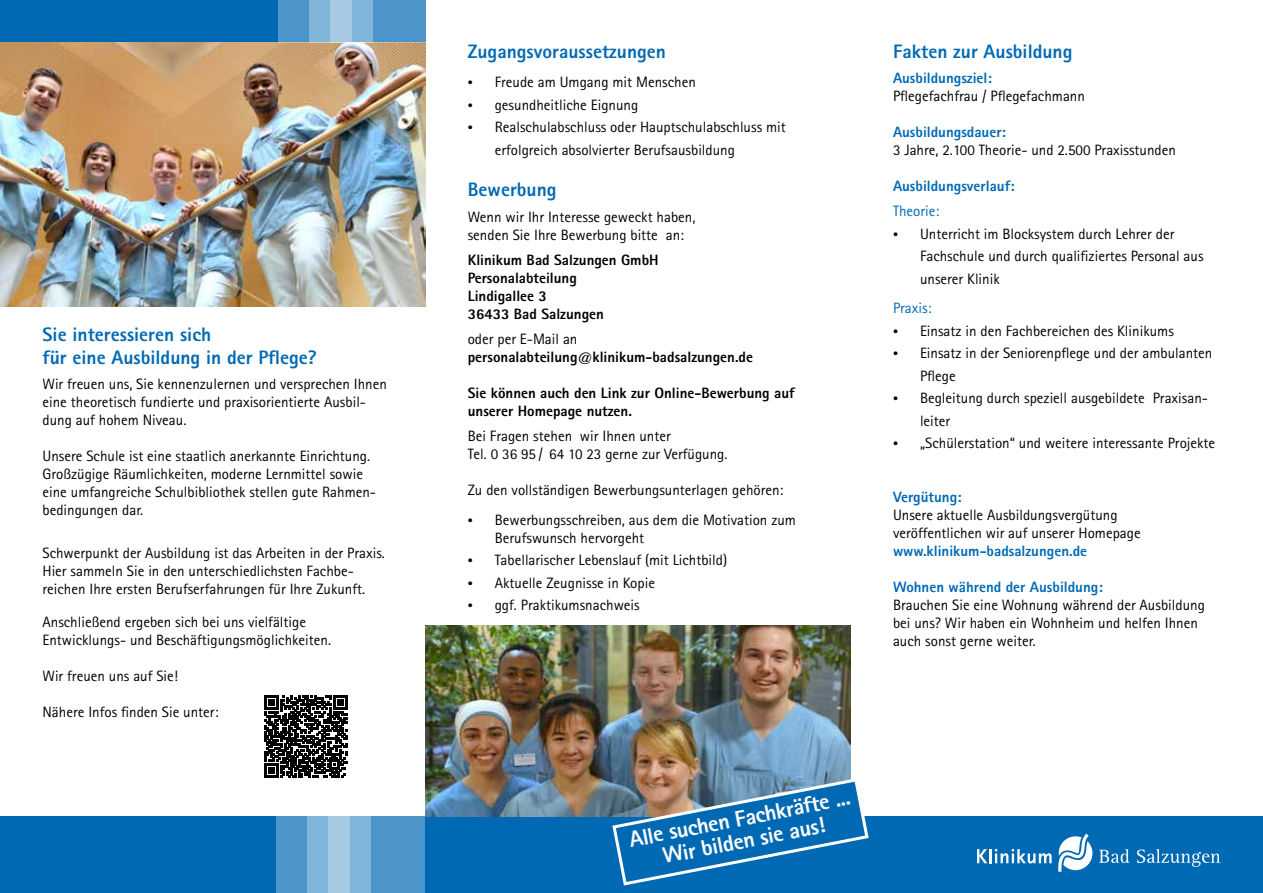
<style>
.page{position:relative;width:1263px;height:893px;background:#fff}
.page>*{position:absolute;margin:0;border:0;box-sizing:border-box;transform-origin:0 0}
.t1{font:800 22.5px/22.5px "Rotis Sans Serif";color:#fff;text-align:center}
.t2{font:800 19.5px/23.4px "Rotis Sans Serif";color:#0069b4}
.t3{font:15px/18px "Rotis Sans Serif";color:#000}
.t4{font:800 15px/18px "Rotis Sans Serif";color:#000}
.t5{font:800 15px "Rotis Sans Serif";color:#0069b4}
.t6{font:15px "Rotis Sans Serif";color:#0069b4}
.s1{font-family:"Myriad Pro";font-size:18px}
</style>
<div class="page">
<div style="left:0;top:816px;width:1263px;height:77px;background:#0069b4"></div>
<div style="left:0;top:0;width:425px;height:43px;background:#0069b4"></div>
<img style="left:425px;top:625px;width:425px;height:191px">
<img style="left:0;top:43px;width:425px;height:263px">
<div style="left:276px;top:816px;width:149px;height:77px;background:#4c95ca"></div>
<div style="left:307px;top:816px;width:64px;height:77px;background:#81b4d9"></div>
<div style="left:328px;top:816px;width:22px;height:77px;background:#a6cae4"></div>
<div style="left:279px;top:0;width:148px;height:43px;background:#4c95ca"></div>
<div style="left:309px;top:0;width:64px;height:43px;background:#81b4d9"></div>
<div style="left:331px;top:0;width:21px;height:43px;background:#a6cae4"></div>
<svg style="left:977px;top:849px;width:74px;height:14px"></svg>
<svg style="left:1058px;top:834px;width:34px;height:38px"></svg>
<svg style="left:1099px;top:849px;width:30px;height:14px"></svg>
<svg style="left:1137px;top:849px;width:83px;height:18px"></svg>
<svg style="left:264px;top:695px;width:83px;height:83px"></svg>
<svg style="left:611px;top:776px;width:258px;height:110px"></svg>
<h2 class="t2" style="left:43px;top:322px;width:276px">Sie interessieren sich<br>für eine Ausbildung in der Pflege?</h2>
<p class="t3" style="left:43px;top:375px;width:346px">Wir freuen uns, Sie kennenzulernen und versprechen Ihnen eine theoretisch fundierte und praxisorientierte Ausbil&shy;dung auf hohem Niveau.</p>
<p class="t3" style="left:43px;top:447px;width:335px">Unsere Schule ist eine staatlich anerkannte Einrichtung.<br>Großzügige Räumlichkeiten, moderne Lernmittel sowie eine umfangreiche Schulbibliothek stellen gute Rahmen&shy;bedingungen dar.</p>
<p class="t3" style="left:43px;top:544px;width:344px">Schwerpunkt der Ausbildung ist das Arbeiten in der Praxis.<br>Hier sammeln Sie in den unterschiedlichsten Fachbe&shy;reichen Ihre ersten Berufserfahrungen für Ihre Zukunft.</p>
<p class="t3" style="left:43px;top:613px;width:290px">Anschließend ergeben sich bei uns vielfältige<br>Entwicklungs- und Beschäftigungsmöglichkeiten.</p>
<p class="t3" style="left:43px;top:667px;width:137px">Wir freuen uns auf Sie!</p>
<p class="t3" style="left:43px;top:703px;width:178px">Nähere Infos finden Sie unter:</p>
<h2 class="t2" style="left:468px;top:39px;width:200px">Zugangsvoraussetzungen</h2>
<p class="t3" style="left:468px;top:73px;width:230px"><span class="s1">•</span> Freude am Umgang mit Menschen</p>
<p class="t3" style="left:468px;top:96px;width:172px"><span class="s1">•</span> gesundheitliche Eignung</p>
<p class="t3" style="left:495px;top:116px;width:293px;line-height:22.5px;text-indent:-27px"><span class="s1">•</span> Realschulabschluss oder Hauptschulabschluss mit erfolgreich absolvierter Berufsausbildung</p>
<h2 class="t2" style="left:468px;top:178px;width:90px">Bewerbung</h2>
<p class="t3" style="left:468px;top:207px;width:229px">Wenn wir Ihr Interesse geweckt haben, senden Sie Ihre Bewerbung bitte an:</p>
<p class="t4" style="left:468px;top:250px;width:192px">Klinikum Bad Salzungen GmbH<br>Personalabteilung<br>Lindigallee 3<br>36433 Bad Salzungen</p>
<p class="t3" style="left:468px;top:330px;width:111px">oder per E-Mail an</p>
<p class="t4" style="left:468px;top:348px;width:287px">personalabteilung@klinikum-badsalzungen.de</p>
<p class="t4" style="left:468px;top:384px;width:328px">Sie können auch den Link zur Online-Bewerbung auf unserer Homepage nutzen.</p>
<p class="t3" style="left:468px;top:427px;width:261px">Bei Fragen stehen wir Ihnen unter<br>Tel. 0 36 95 / 64 10 23 gerne zur Verfügung.</p>
<p class="t3" style="left:468px;top:481px;width:317px">Zu den vollständigen Bewerbungsunterlagen gehören:</p>
<p class="t3" style="left:495px;top:511px;width:303px;text-indent:-27px"><span class="s1">•</span> Bewerbungsschreiben, aus dem die Motivation zum<br>Berufswunsch hervorgeht</p>
<p class="t3" style="left:468px;top:551px;width:261px"><span class="s1">•</span> Tabellarischer Lebenslauf (mit Lichtbild)</p>
<p class="t3" style="left:468px;top:574px;width:189px"><span class="s1">•</span> Aktuelle Zeugnisse in Kopie</p>
<p class="t3" style="left:468px;top:596px;width:173px"><span class="s1">•</span> ggf. Praktikumsnachweis</p>
<h2 class="t2" style="left:893px;top:39px;width:181px">Fakten zur Ausbildung</h2>
<p class="t5" style="left:893px;top:68px;width:100px">Ausbildungsziel:</p>
<p class="t3" style="left:893px;top:87px;width:193px">Pflegefachfrau / Pflegefachmann</p>
<p class="t5" style="left:893px;top:122px;width:115px">Ausbildungsdauer:</p>
<p class="t3" style="left:893px;top:141px;width:284px">3 Jahre, 2.100 Theorie- und 2.500 Praxisstunden</p>
<p class="t5" style="left:893px;top:176px;width:123px">Ausbildungsverlauf:</p>
<p class="t6" style="left:893px;top:202px;width:48px">Theorie:</p>
<p class="t3" style="left:920px;top:222px;width:285px;line-height:22.5px;text-indent:-27px"><span class="s1">•</span> Unterricht im Blocksystem durch Lehrer der<br>Fachschule und durch qualifiziertes Personal aus unserer Klinik</p>
<p class="t6" style="left:893px;top:299px;width:40px">Praxis:</p>
<p class="t3" style="left:893px;top:322px;width:282px"><span class="s1">•</span> Einsatz in den Fachbereichen des Klinikums</p>
<p class="t3" style="left:920px;top:342px;width:294px;line-height:22.5px;text-indent:-27px"><span class="s1">•</span> Einsatz in der Seniorenpflege und der ambulanten<br>Pflege</p>
<p class="t3" style="left:920px;top:387px;width:289px;line-height:22.5px;text-indent:-27px"><span class="s1">•</span> Begleitung durch speziell ausgebildete Praxisan&shy;leiter</p>
<p class="t3" style="left:893px;top:434px;width:324px"><span class="s1">•</span> „Schülerstation“ und weitere interessante Projekte</p>
<p class="t5" style="left:893px;top:488px;width:70px">Vergütung:</p>
<p class="t3" style="left:893px;top:506px;width:249px">Unsere aktuelle Ausbildungsvergütung veröffentlichen wir auf unserer Homepage</p>
<p class="t5" style="left:893px;top:542px;width:196px">www.klinikum-badsalzungen.de</p>
<p class="t5" style="left:893px;top:578px;width:211px">Wohnen während der Ausbildung:</p>
<p class="t3" style="left:893px;top:596px;width:313px">Brauchen Sie eine Wohnung während der Ausbildung bei uns? Wir haben ein Wohnheim und helfen Ihnen auch sonst gerne weiter.</p>
<h1 class="t1" style="left:627px;top:828px;width:226px;rotate:-11deg">Alle suchen Fachkräfte ...<br>Wir bilden sie aus!</h1>
</div>
